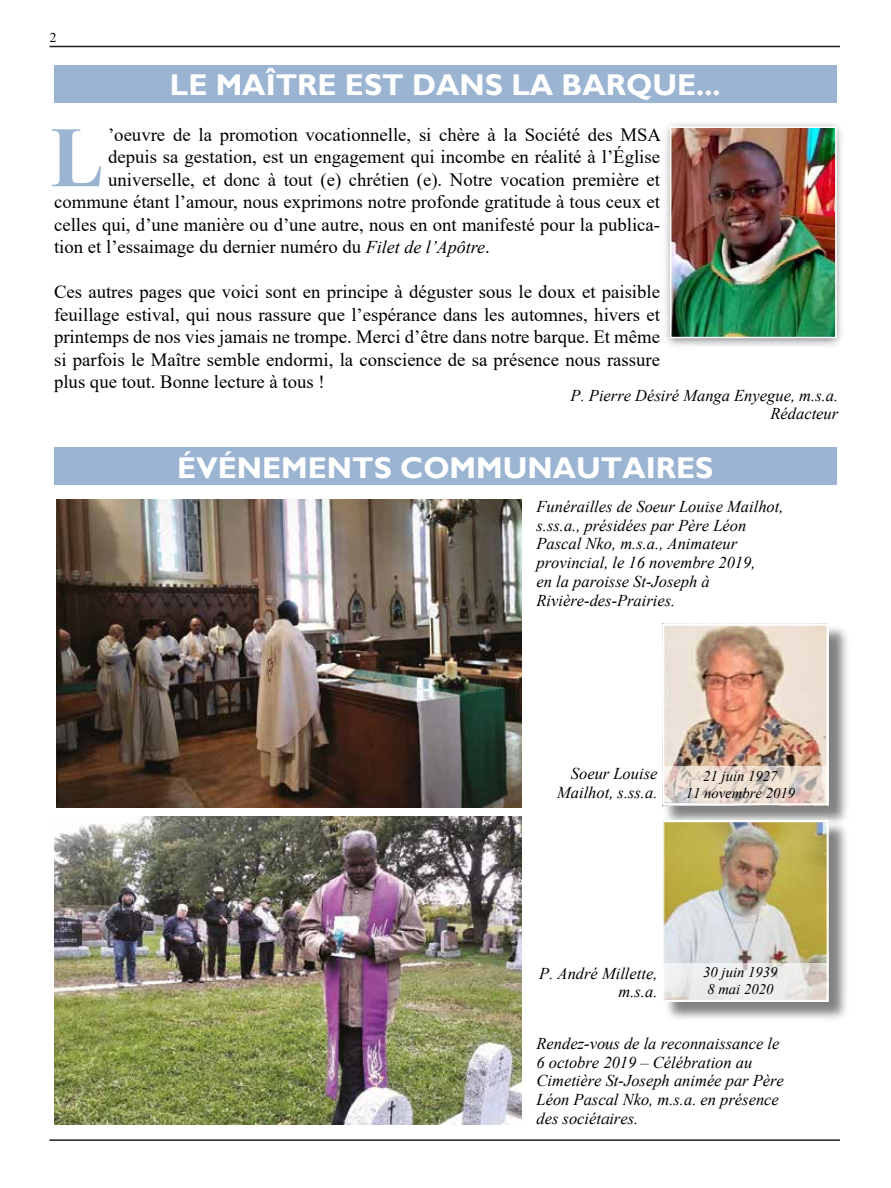
<style>
.page{position:relative;width:891px;height:1188px;background:#fff}
.page>*{position:absolute;margin:0;border:0;box-sizing:border-box;transform-origin:0 0}
.t1{font:700 85.8px "Times New Roman";color:#9bb4d2;scale:.93 1}
.t2{font:700 30px "Gill Sans";color:#fff}
.t3{font:18.75px/22.5px "Times New Roman";color:#000;text-align:justify}
.t4{font:italic 16.5px/18.8px "Times New Roman";color:#000;text-align:right}
.t5{font:italic 14.7px/16.6px "Times New Roman";color:#000;text-align:center}
.t6{font:13.5px "Times New Roman";color:#000}
.s1{font-style:italic;font-size:18px}
</style>
<div class="page">
<img style="left:55px;top:816px;width:467px;height:308px">
<img style="left:56px;top:499px;width:466px;height:308px">
<hr style="left:50px;top:46px;width:790px;height:1px;background:#1d1d1b">
<hr style="left:50px;top:1139px;width:790px;height:2px;background:#1d1d1b">
<img style="left:656px;top:45px;width:186px;height:301px">
<img style="left:673px;top:129px;width:161px;height:206px">
<div style="left:670px;top:126px;width:167px;height:212px;border:2px solid #fff"></div>
<div style="left:54px;top:447px;width:783px;height:38px;background:#9bb4d2"></div>
<div style="left:54px;top:66px;width:783px;height:37px;background:#9bb4d2"></div>
<img style="left:662px;top:623px;width:185px;height:194px">
<img style="left:662px;top:624px;width:167px;height:181px">
<svg style="left:663px;top:766px;width:165px;height:39px"></svg>
<img style="left:605px;top:817px;width:242px;height:324px">
<img style="left:663px;top:820px;width:166px;height:182px">
<svg style="left:663px;top:963px;width:165px;height:38px;fill:#eeeded"></svg>
<p class="t6" style="left:50px;top:28px;width:8px">2</p>
<h2 class="t2" style="left:170px;top:67px;width:552px">LE MAÎTRE EST DANS LA BARQUE...</h2>
<p class="t3" style="left:108px;top:122px;width:555px">’oeuvre de la promotion vocationnelle, si chère à la Société des MSA</p>
<p class="t3" style="left:108px;top:145px;width:554px">depuis sa gestation, est un engagement qui incombe en réalité à l’Église</p>
<p class="t3" style="left:108px;top:167px;width:554px">universelle, et donc à tout (e) chrétien (e). Notre vocation première et</p>
<p class="t3" style="left:54px;top:190px;width:607px">commune étant l’amour, nous exprimons notre profonde gratitude à tous ceux et</p>
<p class="t3" style="left:54px;top:212px;width:608px">celles qui, d’une manière ou d’une autre, nous en ont manifesté pour la publica-</p>
<p class="t3" style="left:54px;top:235px;width:437px">tion et l’essaimage du dernier numéro du <span class="s1">Filet de l’Apôtre</span>.</p>
<p class="t3" style="left:54px;top:280px;width:608px">Ces autres pages que voici sont en principe à déguster sous le doux et paisible feuillage estival, qui nous rassure que l’espérance dans les automnes, hivers et printemps de nos vies jamais ne trompe. Merci d’être dans notre barque. Et même si parfois le Maître semble endormi, la conscience de sa présence nous rassure plus que tout. Bonne lecture à tous !</p>
<h1 class="t1" style="left:51px;top:96px;width:59px">L</h1>
<p class="t4" style="left:571px;top:386px;width:269px;line-height:18px">P. Pierre Désiré Manga Enyegue, m.s.a.<br>Rédacteur</p>
<h2 class="t2" style="left:177px;top:450px;width:538px">ÉVÉNEMENTS COMMUNAUTAIRES</h2>
<p class="t4" style="left:537px;top:497px;width:249px;text-align:left">Funérailles de Soeur Louise Mailhot, s.ss.a., présidées par Père Léon<br>Pascal Nko, m.s.a., Animateur provincial, le 16 novembre 2019,<br>en la paroisse St-Joseph à<br>Rivière-des-Prairies.</p>
<p class="t4" style="left:557px;top:764px;width:102px">Soeur Louise<br>Mailhot, s.ss.a.</p>
<p class="t5" style="left:686px;top:767px;width:111px">21 juin 1927<br>11 novembre 2019</p>
<p class="t4" style="left:539px;top:963px;width:120px">P. André Millette, m.s.a.</p>
<p class="t5" style="left:703px;top:964px;width:76px;text-align:left">30 juin 1939<br>8 mai 2020</p>
<p class="t4" style="left:537px;top:1034px;width:249px;text-align:left">Rendez-vous de la reconnaissance le<br>6 octobre 2019 – Célébration au<br>Cimetière St-Joseph animée par Père<br>Léon Pascal Nko, m.s.a. en présence des sociétaires.</p>
</div>
